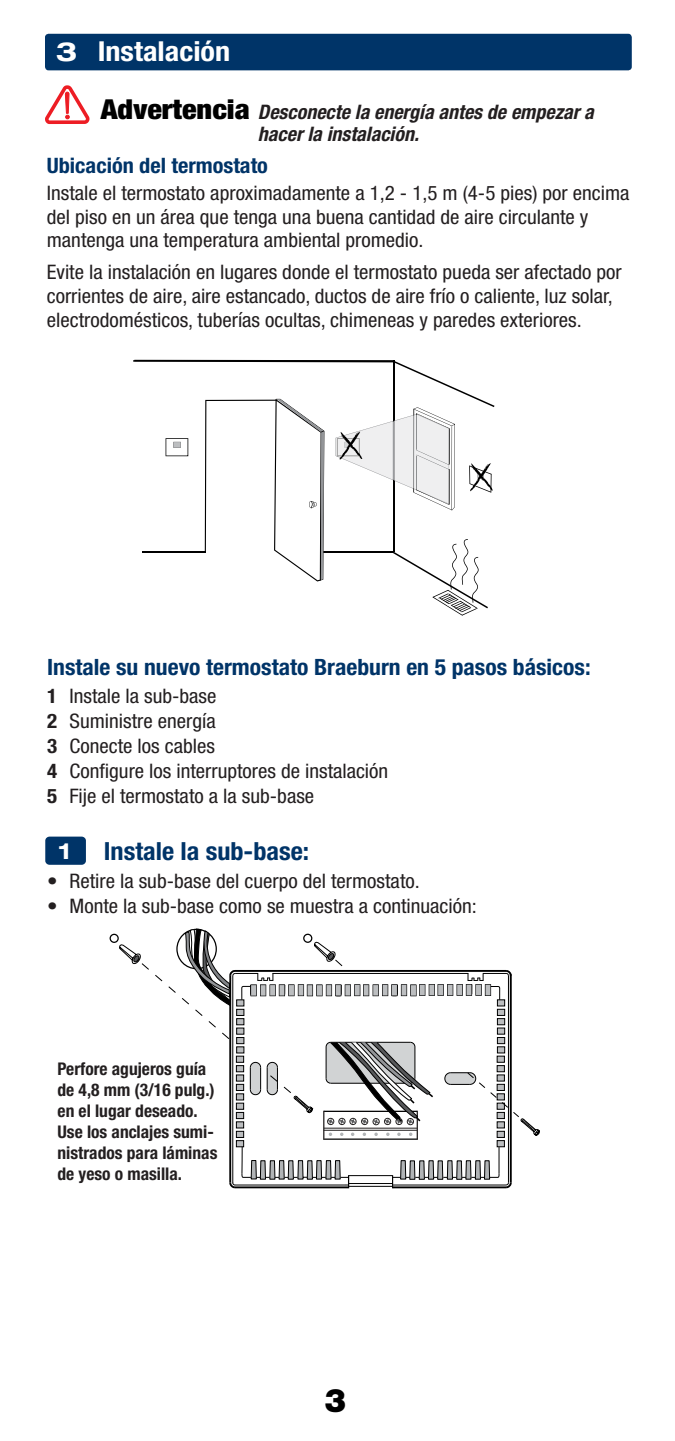
<style>
.page{position:relative;width:675px;height:1441px;background:#fff}
.page>*{position:absolute;margin:0;border:0;box-sizing:border-box;transform-origin:0 0}
.t1{font:900 32.5px "Helvetica Neue LT Std";color:#000}
.t2{font:700 condensed 27.5px "Helvetica Neue LT Std";color:#fff;scale:1.1 1}
.t3{font:700 condensed 25px "Helvetica Neue LT Std";color:#003468;scale:1.05 1}
.t4{font:700 condensed 22.5px "Helvetica Neue LT Std";color:#003468;scale:1.05 1}
.t5{font:700 expanded 22.5px "Helvetica Neue LT Std";color:#fff}
.t6{font:700 condensed 21.25px "Helvetica Neue LT Std";color:#003468;scale:1.05 1}
.t7{font:condensed 20px/25px "Helvetica Neue LT Std";color:#231f20;scale:1.05 1}
.t8{font:italic 700 condensed 20px/22.5px "Helvetica Neue LT Std";color:#231f20}
.t9{font:700 condensed 17.5px/21px "Helvetica Neue LT Std";color:#231f20}
.s1{font-stretch:expanded;font-size:26.25px}
.s2{font-weight:900;font-style:normal;font-size:27.5px;color:#000}
.s3{font-weight:700}
</style>
<div class="page">
<div style="left:45px;top:34px;width:587px;height:36px;background:#003468;border-radius:4px"></div>
<svg style="left:133px;top:360px;width:362px;height:255px"></svg>
<svg style="left:45px;top:85px;width:45px;height:39px"></svg>
<div style="left:45px;top:836px;width:41px;height:28px;background:#003468;border-radius:4px"></div>
<hr style="left:229px;top:980px;width:2px;height:202px;background:#000">
<hr style="left:232px;top:975px;width:1px;height:207px;background:#000">
<hr style="left:323px;top:1138px;width:95px;height:1px;background:#000">
<hr style="left:508px;top:975px;width:1px;height:207px;background:#000">
<hr style="left:510px;top:974px;width:2px;height:208px;background:#000">
<svg style="left:236px;top:1140px;width:8px;height:5px"></svg>
<svg style="left:229px;top:1145px;width:283px;height:43px"></svg>
<div style="left:307px;top:1160px;width:5px;height:18px;background:#b1b4b6"></div>
<div style="left:307px;top:1160px;width:6px;height:19px;border:1px solid #000"></div>
<div style="left:316px;top:1160px;width:6px;height:18px;background:#b1b4b6"></div>
<div style="left:316px;top:1160px;width:6px;height:19px;border:1px solid #000"></div>
<div style="left:326px;top:1160px;width:5px;height:18px;background:#b1b4b6"></div>
<div style="left:326px;top:1160px;width:5px;height:19px;border:1px solid #000"></div>
<div style="left:335px;top:1160px;width:5px;height:18px;background:#b1b4b6"></div>
<div style="left:335px;top:1160px;width:6px;height:19px;border:1px solid #000"></div>
<div style="left:401px;top:1160px;width:5px;height:18px;background:#b1b4b6"></div>
<div style="left:400px;top:1160px;width:6px;height:19px;border:1px solid #000"></div>
<div style="left:410px;top:1160px;width:5px;height:18px;background:#b1b4b6"></div>
<div style="left:409px;top:1160px;width:6px;height:19px;border:1px solid #000"></div>
<div style="left:419px;top:1160px;width:5px;height:18px;background:#b1b4b6"></div>
<div style="left:419px;top:1160px;width:6px;height:19px;border:1px solid #000"></div>
<div style="left:429px;top:1160px;width:5px;height:18px;background:#b1b4b6"></div>
<div style="left:428px;top:1160px;width:6px;height:19px;border:1px solid #000"></div>
<div style="left:438px;top:1160px;width:5px;height:18px;background:#b1b4b6"></div>
<div style="left:437px;top:1160px;width:6px;height:19px;border:1px solid #000"></div>
<div style="left:447px;top:1160px;width:5px;height:18px;background:#b1b4b6"></div>
<div style="left:447px;top:1160px;width:6px;height:19px;border:1px solid #000"></div>
<div style="left:457px;top:1160px;width:5px;height:18px;background:#b1b4b6"></div>
<div style="left:456px;top:1160px;width:6px;height:19px;border:1px solid #000"></div>
<div style="left:466px;top:1160px;width:5px;height:18px;background:#b1b4b6"></div>
<div style="left:466px;top:1160px;width:5px;height:19px;border:1px solid #000"></div>
<div style="left:475px;top:1160px;width:5px;height:18px;background:#b1b4b6"></div>
<div style="left:475px;top:1160px;width:6px;height:19px;border:1px solid #000"></div>
<div style="left:484px;top:1160px;width:6px;height:18px;background:#b1b4b6"></div>
<div style="left:484px;top:1160px;width:6px;height:19px;border:1px solid #000"></div>
<svg style="left:497px;top:1140px;width:8px;height:6px"></svg>
<div style="left:110px;top:933px;width:9px;height:9px;border:1px solid #000;border-radius:50%"></div>
<svg style="left:119px;top:928px;width:421px;height:210px"></svg>
<h2 class="t2" style="left:56px;top:35px;width:160px"><span class="s1">3</span> Instalación</h2>
<p class="t8" style="left:258px;top:100px;width:338px;text-indent:-157px"><span class="s2">Advertencia</span> Desconecte la energía antes de empezar a hacer la instalación.</p>
<p class="t6" style="left:47px;top:152px;width:212px">Ubicación del termostato</p>
<p class="t7" style="left:47px;top:181px;width:556px;line-height:23.2px">Instale el termostato aproximadamente a 1,2 - 1,5 m (4-5 pies) por encima del piso en un área que tenga una buena cantidad de aire circulante y mantenga una temperatura ambiental promedio.</p>
<p class="t7" style="left:47px;top:260px;width:549px;line-height:24px">Evite la instalación en lugares donde el termostato pueda ser afectado por corrientes de aire, aire estancado, ductos de aire frío o caliente, luz solar, electrodomésticos, tuberías ocultas, chimeneas y paredes exteriores.</p>
<p class="t4" style="left:47px;top:653px;width:519px">Instale su nuevo termostato Braeburn en 5 pasos básicos:</p>
<p class="t7" style="left:47px;top:683px;width:326px"><span class="s3">1</span> Instale la sub-base<br><span class="s3">2</span> Suministre energía<br><span class="s3">3</span> Conecte los cables<br><span class="s3">4</span> Configure los interruptores de instalación<br><span class="s3">5</span> Fije el termostato a la sub-base</p>
<p class="t3" style="left:104px;top:836px;width:197px">Instale la sub-base:</p>
<p class="t7" style="left:47px;top:868px;width:357px">• Retire la sub-base del cuerpo del termostato.</p>
<p class="t7" style="left:47px;top:893px;width:411px">• Monte la sub-base como se muestra a continuación:</p>
<p class="t5" style="left:58px;top:837px;width:14px">1</p>
<p class="t9" style="left:58px;top:1057px;width:161px">Perfore agujeros guía de 4,8 mm (3/16 pulg.) en el lugar deseado.<br>Use los anclajes sumi&shy;nistrados para láminas de yeso o masilla.</p>
<h1 class="t1" style="left:324px;top:1380px;width:23px">3</h1>
</div>
